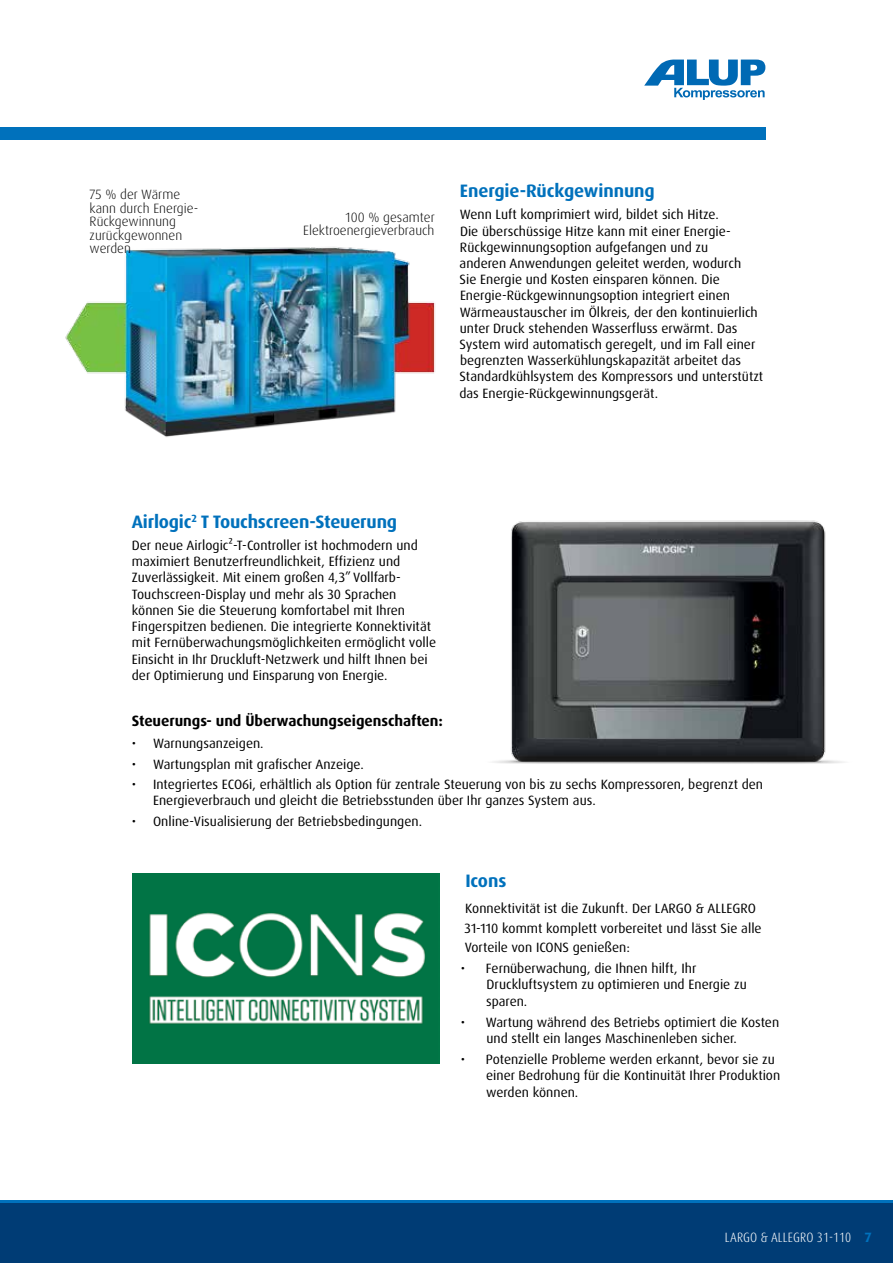
<style>
.page{position:relative;width:893px;height:1263px;background:#fff}
.page>*{position:absolute;margin:0;border:0;box-sizing:border-box;transform-origin:0 0}
.t1{font:700 18px "Dax Pro";letter-spacing:-.01em;color:#0071bc}
.t2{font:700 15px "Dax Pro";letter-spacing:-.005em;color:#000}
.t3{font:13.5px/16.2px "Dax Pro";color:#000}
.t4{font:300 13.5px/13.5px "Dax Pro";color:#000}
.t5{font:300 condensed 13.5px "Dax Pro";letter-spacing:.01em;color:#fff}
.s1{font-weight:700;font-stretch:normal;color:#0071bc}
</style>
<div class="page">
<div style="left:0;top:1202px;width:893px;height:61px;background:#003c75"></div>
<hr style="left:0;top:1200px;width:893px;height:3px;background:#0071bc">
<div style="left:0;top:128px;width:765px;height:12px;background:#0071bc"></div>
<svg style="left:644px;top:60px;width:121px;height:40px"></svg>
<img style="left:133px;top:873px;width:306px;height:191px">
<img style="left:65px;top:247px;width:370px;height:190px">
<img style="left:493px;top:520px;width:351px;height:244px">
<p class="t4" style="left:90px;top:188px;width:110px">75 % der Wärme kann durch Energie-<br>Rückgewinnung zurückgewonnen werden</p>
<p class="t4" style="left:303px;top:210px;width:133px;text-align:right">100 % gesamter<br>Elektroenergieverbrauch</p>
<h1 class="t1" style="left:460px;top:179px;width:196px">Energie-Rückgewinnung</h1>
<p class="t3" style="left:459px;top:207px;width:305px">Wenn Luft komprimiert wird, bildet sich Hitze.<br>Die überschüssige Hitze kann mit einer Energie-Rückgewinnungsoption aufgefangen und zu<br>anderen Anwendungen geleitet werden, wodurch<br>Sie Energie und Kosten einsparen können. Die Energie-Rückgewinnungsoption integriert einen Wärmeaustauscher im Ölkreis, der den kontinuierlich unter Druck stehenden Wasserfluss erwärmt. Das System wird automatisch geregelt, und im Fall einer begrenzten Wasserkühlungskapazität arbeitet das Standardkühlsystem des Kompressors und unterstützt das Energie-Rückgewinnungsgerät.</p>
<h1 class="t1" style="left:132px;top:510px;width:267px">Airlogic<sup>2</sup> T Touchscreen-Steuerung</h1>
<p class="t3" style="left:132px;top:537px;width:306px">Der neue Airlogic²-T-Controller ist hochmodern und maximiert Benutzerfreundlichkeit, Effizienz und Zuverlässigkeit. Mit einem großen 4,3” Vollfarb-Touchscreen-Display und mehr als 30 Sprachen können Sie die Steuerung komfortabel mit Ihren Fingerspitzen bedienen. Die integrierte Konnektivität mit Fernüberwachungsmöglichkeiten ermöglicht volle Einsicht in Ihr Druckluft-Netzwerk und hilft Ihnen bei der Optimierung und Einsparung von Energie.</p>
<p class="t2" style="left:132px;top:711px;width:313px">Steuerungs- und Überwachungseigenschaften:</p>
<p class="t3" style="left:132px;top:735px;width:133px">• Warnungsanzeigen.</p>
<p class="t3" style="left:132px;top:756px;width:233px">• Wartungsplan mit grafischer Anzeige.</p>
<p class="t3" style="left:153px;top:776px;width:611px;text-indent:-21px">• Integriertes ECO6i, erhältlich als Option für zentrale Steuerung von bis zu sechs Kompressoren, begrenzt den<br>Energieverbrauch und gleicht die Betriebsstunden über Ihr ganzes System aus.</p>
<p class="t3" style="left:132px;top:813px;width:292px">• Online-Visualisierung der Betriebsbedingungen.</p>
<h1 class="t1" style="left:465px;top:869px;width:43px">Icons</h1>
<p class="t3" style="left:465px;top:899px;width:299px;line-height:19.5px">Konnektivität ist die Zukunft. Der LARGO &amp; ALLEGRO<br>31-110 kommt komplett vorbereitet und lässt Sie alle<br>Vorteile von ICONS genießen:</p>
<p class="t3" style="left:486px;top:960px;width:262px;text-indent:-25px">• Fernüberwachung, die Ihnen hilft, Ihr<br>Druckluftsystem zu optimieren und Energie zu sparen.</p>
<p class="t3" style="left:486px;top:1014px;width:294px;text-indent:-26px">• Wartung während des Betriebs optimiert die Kosten und stellt ein langes Maschinenleben sicher.</p>
<p class="t3" style="left:486px;top:1051px;width:296px;text-indent:-25px">• Potenzielle Probleme werden erkannt, bevor sie zu einer Bedrohung für die Kontinuität Ihrer Produktion werden können.</p>
<p class="t5" style="left:725px;top:1228px;width:148px">LARGO &amp; ALLEGRO 31-110 <span class="s1">7</span></p>
</div>
